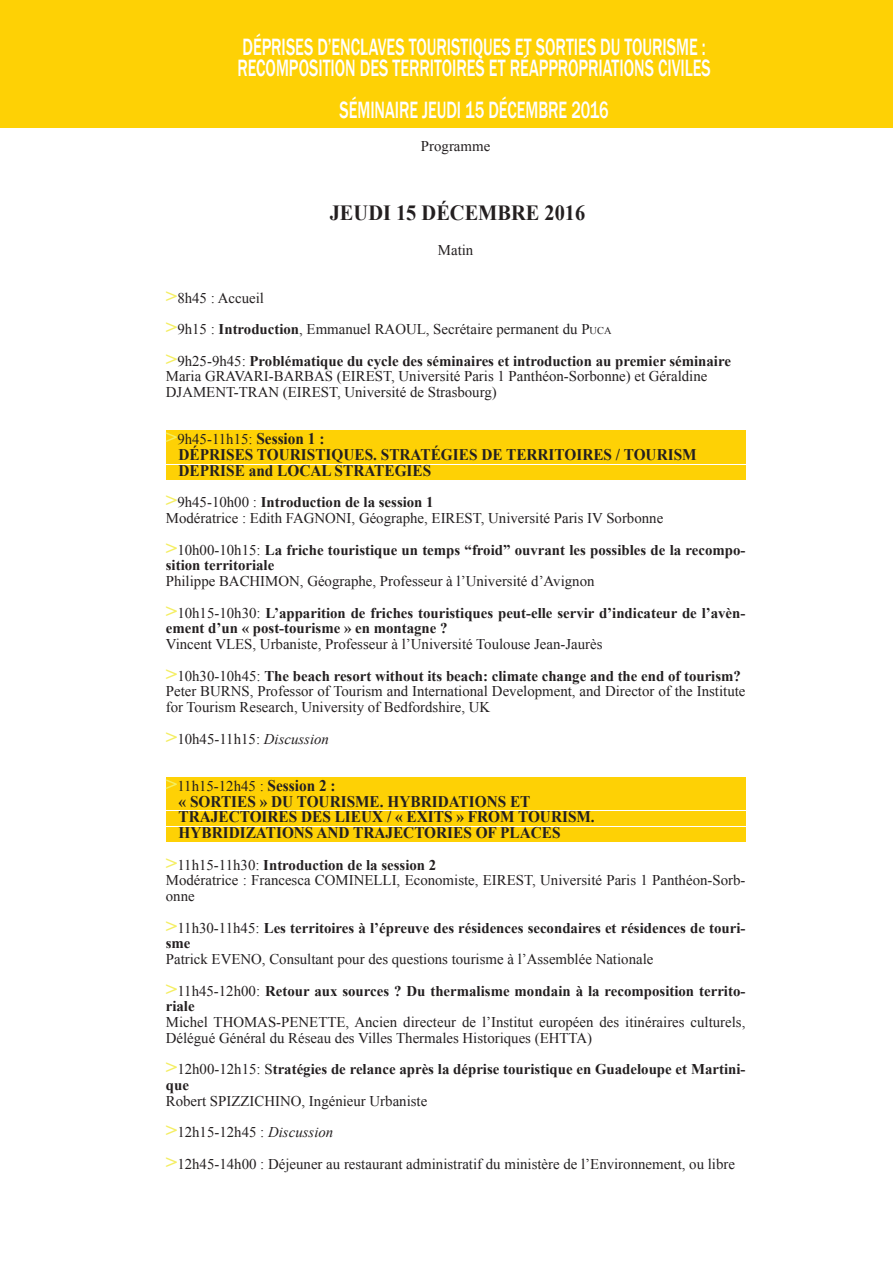
<style>
.page{position:relative;width:893px;height:1263px;background:#fff}
.page>*{position:absolute;margin:0;border:0;box-sizing:border-box;transform-origin:0 0}
.titre_chapitre{font:500 24.3px "Franklin Gothic";color:#fff;scale:.67 1}
.t1{font:700 21.6px "Times New Roman";color:#231f20;scale:.94 1}
.t2{font:700 16.2px "Times New Roman";color:#231f20;scale:.94 1}
.t3{font:14.85px/15.8px "Times New Roman";color:#231f20}
.t4{font:700 14.85px/15.8px "Times New Roman";color:#231f20}
.s1{font-weight:700;font-size:20.25px;color:#f4ee62}
.s2{font-weight:700}
.s3{font-size:10.35px}
.s4{font-size:20.25px;color:#f4ee62}
.s5{font-weight:400}
.s6{font-weight:700;font-size:16.2px}
.s7{font-style:italic}
</style>
<div class="page">
<div style="left:0;top:0;width:893px;height:128px;background:#fed105"></div>
<div style="left:166px;top:431px;width:579px;height:18px;background:#fed105"></div>
<div style="left:166px;top:449px;width:579px;height:14px;background:#fed105"></div>
<div style="left:166px;top:465px;width:579px;height:14px;background:#fed105"></div>
<div style="left:166px;top:777px;width:579px;height:18px;background:#fed105"></div>
<div style="left:166px;top:796px;width:579px;height:14px;background:#fed105"></div>
<div style="left:166px;top:811px;width:579px;height:15px;background:#fed105"></div>
<div style="left:166px;top:827px;width:579px;height:14px;background:#fed105"></div>
<p class="titre_chapitre" style="left:243px;top:32px;width:693px">DÉPRISES D’ENCLAVES TOURISTIQUES ET SORTIES DU TOURISME :</p>
<p class="titre_chapitre" style="left:237px;top:53px;width:708px">RECOMPOSITION DES TERRITOIRES ET RÉAPPROPRIATIONS CIVILES</p>
<p class="titre_chapitre" style="left:340px;top:95px;width:403px">SÉMINAIRE JEUDI 15 DÉCEMBRE 2016</p>
<p class="t3" style="left:421px;top:138px;width:71px">Programme</p>
<p class="t1" style="left:330px;top:197px;width:273px">JEUDI 15 DÉCEMBRE 2016</p>
<p class="t3" style="left:438px;top:242px;width:37px">Matin</p>
<p class="t3" style="left:166px;top:289px;width:100px"><span class="s1">&gt;</span>8h45 : Accueil</p>
<p class="t3" style="left:166px;top:321px;width:447px"><span class="s1">&gt;</span>9h15 : <span class="s2">Introduction</span>, Emmanuel RAOUL, Secrétaire permanent du P<span class="s3">UCA</span></p>
<p class="t4" style="left:166px;top:352px;width:567px"><span class="s4">&gt;</span><span class="s5">9h25-9h45:</span> Problématique du cycle des séminaires et introduction au premier séminaire</p>
<p class="t3" style="left:166px;top:368px;width:543px">Maria GRAVARI-BARBAS (EIREST, Université Paris 1 Panthéon-Sorbonne) et Géraldine</p>
<p class="t3" style="left:166px;top:384px;width:332px">DJAMENT-TRAN (EIREST, Université de Strasbourg)</p>
<p class="t3" style="left:166px;top:431px;width:160px"><span class="s1">&gt;</span>9h45-11h15: <span class="s6">Session 1 :</span></p>
<p class="t2" style="left:179px;top:443px;width:553px">DÉPRISES TOURISTIQUES. STRATÉGIES DE TERRITOIRES / TOURISM</p>
<p class="t2" style="left:179px;top:459px;width:270px">DEPRISE and LOCAL STRATEGIES</p>
<p class="t4" style="left:166px;top:494px;width:269px"><span class="s4">&gt;</span><span class="s5">9h45-10h00 :</span> Introduction de la session 1</p>
<p class="t3" style="left:166px;top:510px;width:499px">Modératrice : Edith FAGNONI, Géographe, EIREST, Université Paris IV Sorbonne</p>
<p class="t4" style="left:166px;top:541px;width:581px"><span class="s4">&gt;</span><span class="s5">10h00-10h15:</span> La friche touristique un temps “froid” ouvrant les possibles de la recompo&shy;sition territoriale</p>
<p class="t3" style="left:166px;top:573px;width:430px">Philippe BACHIMON, Géographe, Professeur à l’Université d’Avignon</p>
<p class="t4" style="left:166px;top:604px;width:581px"><span class="s4">&gt;</span><span class="s5">10h15-10h30:</span> L’apparition de friches touristiques peut-elle servir d’indicateur de l’avèn&shy;ement d’un « post-tourisme » en montagne ?</p>
<p class="t3" style="left:166px;top:636px;width:438px">Vincent VLES, Urbaniste, Professeur à l’Université Toulouse Jean-Jaurès</p>
<p class="t4" style="left:166px;top:667px;width:577px"><span class="s4">&gt;</span><span class="s5">10h30-10h45:</span> The beach resort without its beach: climate change and the end of tourism?</p>
<p class="t3" style="left:166px;top:683px;width:581px">Peter BURNS, Professor of Tourism and International Development, and Director of the Institute for Tourism Research, University of Bedfordshire, UK</p>
<p class="t3" style="left:166px;top:730px;width:165px"><span class="s1">&gt;</span>10h45-11h15: <span class="s7">Discussion</span></p>
<p class="t3" style="left:166px;top:778px;width:171px"><span class="s1">&gt;</span>11h15-12h45 : <span class="s6">Session 2 :</span></p>
<p class="t2" style="left:179px;top:790px;width:376px">« SORTIES » DU TOURISME. HYBRIDATIONS ET</p>
<p class="t2" style="left:179px;top:806px;width:444px">TRAJECTOIRES DES LIEUX / « EXITS » FROM TOURISM.</p>
<p class="t2" style="left:179px;top:821px;width:408px">HYBRIDIZATIONS AND TRAJECTORIES OF PLACES</p>
<p class="t4" style="left:166px;top:856px;width:272px"><span class="s4">&gt;</span><span class="s5">11h15-11h30:</span> Introduction de la session 2</p>
<p class="t3" style="left:166px;top:872px;width:581px">Modératrice : Francesca COMINELLI, Economiste, EIREST, Université Paris 1 Panthéon-Sorb&shy;onne</p>
<p class="t4" style="left:166px;top:919px;width:581px"><span class="s4">&gt;</span><span class="s5">11h30-11h45:</span> Les territoires à l’épreuve des résidences secondaires et résidences de touri&shy;sme</p>
<p class="t3" style="left:166px;top:951px;width:489px">Patrick EVENO, Consultant pour des questions tourisme à l’Assemblée Nationale</p>
<p class="t4" style="left:166px;top:982px;width:581px"><span class="s4">&gt;</span><span class="s5">11h45-12h00:</span> Retour aux sources ? Du thermalisme mondain à la recomposition territo&shy;riale</p>
<p class="t3" style="left:166px;top:1014px;width:581px">Michel THOMAS-PENETTE, Ancien directeur de l’Institut européen des itinéraires culturels,<br>Délégué Général du Réseau des Villes Thermales Historiques (EHTTA)</p>
<p class="t4" style="left:166px;top:1061px;width:581px"><span class="s4">&gt;</span><span class="s5">12h00-12h15: S</span>tratégies de relance après la déprise touristique en Guadeloupe et Martini&shy;que</p>
<p class="t3" style="left:166px;top:1093px;width:263px">Robert SPIZZICHINO, Ingénieur Urbaniste</p>
<p class="t3" style="left:166px;top:1124px;width:169px"><span class="s1">&gt;</span>12h15-12h45 : <span class="s7">Discussion</span></p>
<p class="t3" style="left:166px;top:1156px;width:571px"><span class="s1">&gt;</span>12h45-14h00 : Déjeuner au restaurant administratif du ministère de l’Environnement, ou libre</p>
</div>
